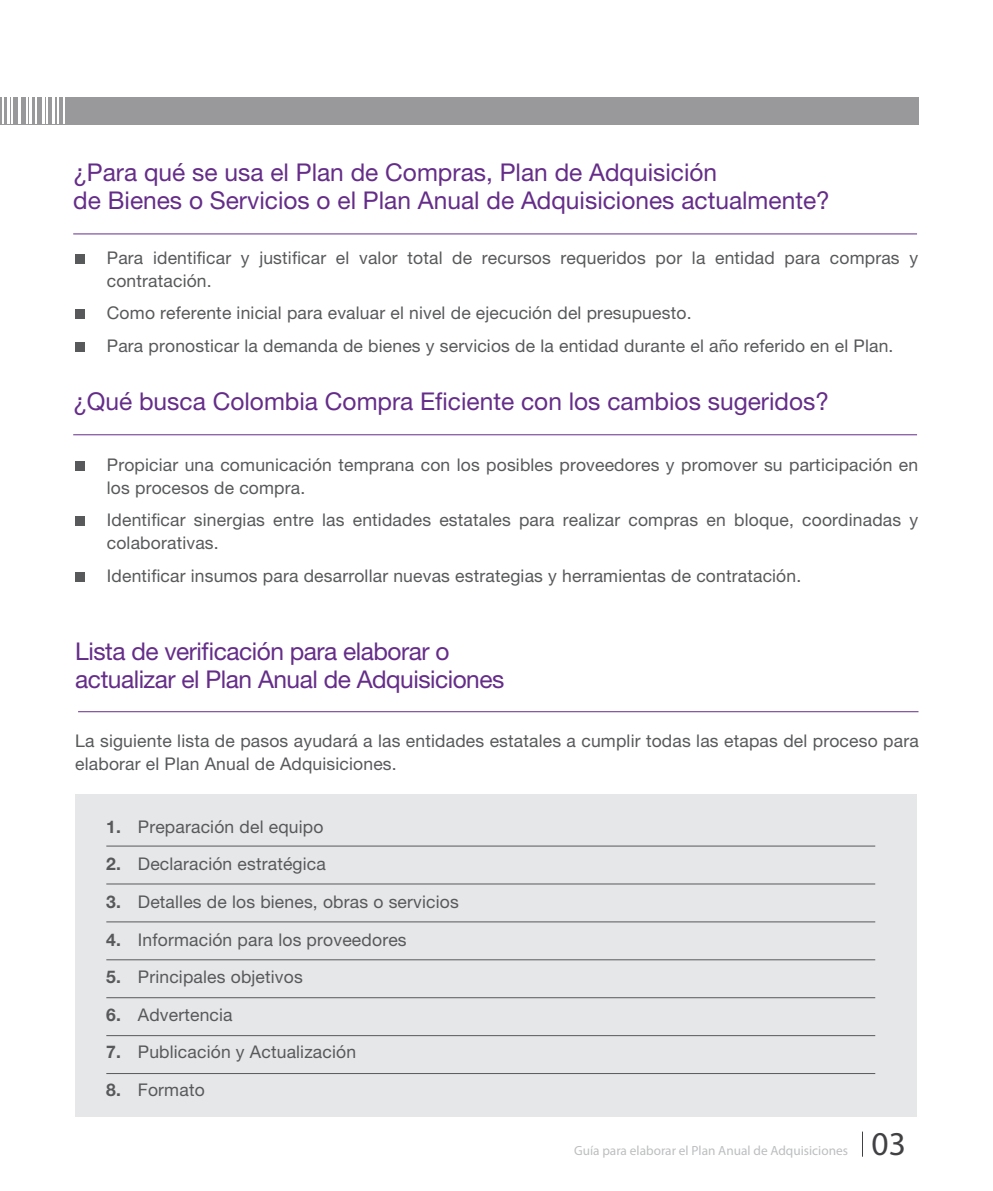
<style>
.page{position:relative;width:993px;height:1191px;background:#fff}
.page>*{position:absolute;margin:0;border:0;box-sizing:border-box;transform-origin:0 0}
.t1{font:33.43px "Myriad Pro";color:#414042}
.t2{font:24.5px/28px "Helvetica Neue LT Pro";color:#652d89}
.t3{font:24.5px/28px "Helvetica Neue LT Pro";letter-spacing:-.02em;color:#652d89}
.t4{font:17.5px/22.8px "Helvetica Neue LT Pro";letter-spacing:.01em;color:#58595b}
.t5{font:13.3px "Myriad Pro";color:#bcbec0}
.s1{font-weight:700}
</style>
<div class="page">
<div style="left:0;top:97px;width:918px;height:27px;background:#99999b"></div>
<hr style="left:57px;top:84px;width:1px;height:40px;background:#fff">
<hr style="left:63px;top:84px;width:1px;height:40px;background:#fff">
<hr style="left:52px;top:84px;width:3px;height:40px;background:#fff">
<hr style="left:26px;top:84px;width:2px;height:40px;background:#fff">
<hr style="left:35px;top:84px;width:2px;height:40px;background:#fff">
<hr style="left:46px;top:84px;width:2px;height:40px;background:#fff">
<hr style="left:30px;top:84px;width:2px;height:40px;background:#fff">
<hr style="left:42px;top:84px;width:2px;height:40px;background:#fff">
<hr style="left:2px;top:84px;width:2px;height:40px;background:#fff">
<hr style="left:11px;top:84px;width:2px;height:40px;background:#fff">
<hr style="left:7px;top:84px;width:3px;height:40px;background:#fff">
<hr style="left:18px;top:84px;width:3px;height:40px;background:#fff">
<div style="left:75px;top:794px;width:841px;height:322px;background:#e6e7e8"></div>
<div style="left:75px;top:254px;width:10px;height:10px;background:#58595b"></div>
<div style="left:75px;top:309px;width:10px;height:10px;background:#58595b"></div>
<div style="left:75px;top:342px;width:10px;height:10px;background:#58595b"></div>
<div style="left:75px;top:461px;width:10px;height:10px;background:#58595b"></div>
<div style="left:75px;top:516px;width:10px;height:10px;background:#58595b"></div>
<div style="left:75px;top:572px;width:10px;height:10px;background:#58595b"></div>
<hr style="left:73px;top:233px;width:843px;height:1px;background:#652d89">
<hr style="left:73px;top:434px;width:843px;height:1px;background:#652d89">
<hr style="left:78px;top:711px;width:840px;height:1px;background:#652d89">
<hr style="left:106px;top:845px;width:768px;height:1px;background:#58595b">
<hr style="left:106px;top:883px;width:768px;height:1px;background:#58595b">
<hr style="left:106px;top:921px;width:768px;height:1px;background:#58595b">
<hr style="left:106px;top:959px;width:768px;height:1px;background:#58595b">
<hr style="left:106px;top:997px;width:768px;height:1px;background:#58595b">
<hr style="left:106px;top:1035px;width:768px;height:1px;background:#58595b">
<hr style="left:106px;top:1073px;width:768px;height:1px;background:#58595b">
<h2 class="t2" style="left:73px;top:158px;width:757px">¿Para qué se usa el Plan de Compras, Plan de Adquisición<br>de Bienes o Servicios o el Plan Anual de Adquisiciones actualmente?</h2>
<p class="t4" style="left:107px;top:246px;width:812px">Para identificar y justificar el valor total de recursos requeridos por la entidad para compras y contratación.</p>
<p class="t4" style="left:107px;top:296px;width:787px;line-height:32.7px">Como referente inicial para evaluar el nivel de ejecución del presupuesto.<br>Para pronosticar la demanda de bienes y servicios de la entidad durante el año referido en el Plan.</p>
<h2 class="t2" style="left:73px;top:386px;width:757px">¿Qué busca Colombia Compra Eficiente con los cambios sugeridos?</h2>
<p class="t4" style="left:107px;top:453px;width:812px">Propiciar una comunicación temprana con los posibles proveedores y promover su participación en los procesos de compra.</p>
<p class="t4" style="left:107px;top:508px;width:812px">Identificar sinergias entre las entidades estatales para realizar compras en bloque, coordinadas y colaborativas.</p>
<p class="t4" style="left:107px;top:564px;width:695px">Identificar insumos para desarrollar nuevas estrategias y herramientas de contratación.</p>
<h2 class="t3" style="left:75px;top:637px;width:430px">Lista de verificación para elaborar o actualizar el Plan Anual de Adquisiciones</h2>
<p class="t4" style="left:75px;top:729px;width:844px">La siguiente lista de pasos ayudará a las entidades estatales a cumplir todas las etapas del proceso para elaborar el Plan Anual de Adquisiciones.</p>
<p class="t4" style="left:106px;top:814px;width:219px"><span class="s1">1.</span> Preparación del equipo</p>
<p class="t4" style="left:106px;top:852px;width:221px"><span class="s1">2.</span> Declaración estratégica</p>
<p class="t4" style="left:106px;top:890px;width:354px"><span class="s1">3.</span> Detalles de los bienes, obras o servicios</p>
<p class="t4" style="left:106px;top:927px;width:302px"><span class="s1">4.</span> Información para los proveedores</p>
<p class="t4" style="left:106px;top:965px;width:198px"><span class="s1">5.</span> Principales objetivos</p>
<p class="t4" style="left:106px;top:1003px;width:128px"><span class="s1">6.</span> Advertencia</p>
<p class="t4" style="left:106px;top:1040px;width:251px"><span class="s1">7.</span> Publicación y Actualización</p>
<p class="t4" style="left:106px;top:1078px;width:100px"><span class="s1">8.</span> Formato</p>
<p class="t5" style="left:574px;top:1142px;width:275px">Guía para elaborar el Plan Anual de Adquisiciones</p>
<h1 class="t1" style="left:871px;top:1123px;width:36px">03</h1>
</div>
